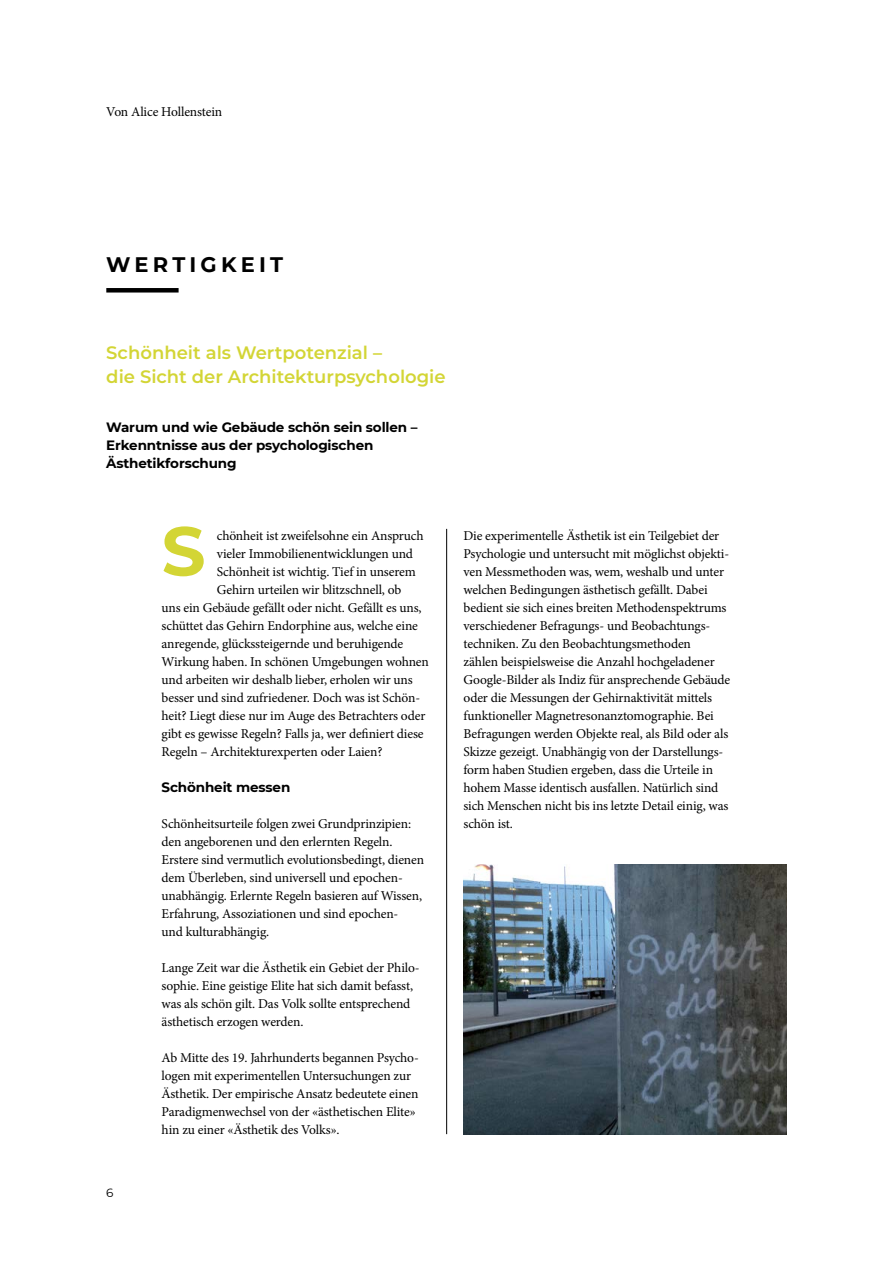
<style>
.page{position:relative;width:893px;height:1263px;background:#fff}
.page>*{position:absolute;margin:0;border:0;box-sizing:border-box;transform-origin:0 0}
.t1{font:700 69px "Montserrat";color:#d3d535}
.t2{font:700 21px "Montserrat";letter-spacing:.2em;color:#000}
.t3{font:600 18px/24px "Montserrat";color:#d3d535}
.t4{font:13.5px/18px "Minion Pro";letter-spacing:-.01em;color:#000}
.t5{font:700 13.5px/18px "Montserrat";letter-spacing:-.01em;color:#000}
.t6{font:12px "Montserrat";color:#000}
</style>
<div class="page">
<hr style="left:446px;top:529px;width:1px;height:605px;background:#000">
<img style="left:463px;top:864px;width:324px;height:270px">
<div style="left:106px;top:288px;width:73px;height:5px;background:#000"></div>
<p class="t4" style="left:106px;top:103px;width:117px">Von Alice Hollenstein</p>
<h2 class="t2" style="left:106px;top:250px;width:178px">WERTIGKEIT</h2>
<h3 class="t3" style="left:106px;top:340px;width:341px">Schönheit als Wertpotenzial –<br>die Sicht der Architekturpsychologie</h3>
<p class="t5" style="left:106px;top:418px;width:313px">Warum und wie Gebäude schön sein sollen –<br>Erkenntnisse aus der psychologischen<br>Ästhetikforschung</p>
<p class="t6" style="left:106px;top:1184px;width:9px">6</p>
<h1 class="t1" style="left:162px;top:501px;width:46px">S</h1>
<p class="t4" style="left:217px;top:527px;width:208px">chönheit ist zweifelsohne ein Anspruch</p>
<p class="t4" style="left:217px;top:545px;width:198px">vieler Immobilienentwicklungen und</p>
<p class="t4" style="left:217px;top:563px;width:200px">Schönheit ist wichtig. Tief in unserem</p>
<p class="t4" style="left:217px;top:581px;width:186px">Gehirn urteilen wir blitzschnell, ob</p>
<p class="t4" style="left:162px;top:599px;width:261px">uns ein Gebäude gefällt oder nicht. Gefällt es uns,</p>
<p class="t4" style="left:162px;top:617px;width:258px">schüttet das Gehirn Endorphine aus, welche eine</p>
<p class="t4" style="left:162px;top:635px;width:243px">anregende, glückssteigernde und beruhigende</p>
<p class="t4" style="left:162px;top:653px;width:269px">Wirkung haben. In schönen Umgebungen wohnen</p>
<p class="t4" style="left:162px;top:671px;width:253px">und arbeiten wir deshalb lieber, erholen wir uns</p>
<p class="t4" style="left:162px;top:689px;width:260px">besser und sind zufriedener. Doch was ist Schön-</p>
<p class="t4" style="left:162px;top:707px;width:265px">heit? Liegt diese nur im Auge des Betrachters oder</p>
<p class="t4" style="left:162px;top:725px;width:264px">gibt es gewisse Regeln? Falls ja, wer definiert diese</p>
<p class="t4" style="left:162px;top:743px;width:222px">Regeln – Architekturexperten oder Laien?</p>
<p class="t5" style="left:162px;top:777px;width:130px">Schönheit messen</p>
<p class="t4" style="left:162px;top:815px;width:264px">Schönheitsurteile folgen zwei Grundprinzipien: den angeborenen und den erlernten Regeln.<br>Erstere sind vermutlich evolutionsbedingt, dienen dem Überleben, sind universell und epochen&shy;unabhängig. Erlernte Regeln basieren auf Wissen, Erfahrung, Assoziationen und sind epochen-<br>und kulturabhängig.</p>
<p class="t4" style="left:162px;top:959px;width:260px">Lange Zeit war die Ästhetik ein Gebiet der Philo&shy;sophie. Eine geistige Elite hat sich damit befasst, was als schön gilt. Das Volk sollte entsprechend ästhetisch erzogen werden.</p>
<p class="t4" style="left:162px;top:1049px;width:259px">Ab Mitte des 19. Jahrhunderts begannen Psycho&shy;logen mit experimentellen Untersuchungen zur Ästhetik. Der empirische Ansatz bedeutete einen Paradigmenwechsel von der «ästhetischen Elite» hin zu einer «Ästhetik des Volks».</p>
<p class="t4" style="left:463px;top:527px;width:268px">Die experimentelle Ästhetik ist ein Teilgebiet der Psychologie und untersucht mit möglichst objekti&shy;ven Messmethoden was, wem, weshalb und unter welchen Bedingungen ästhetisch gefällt. Dabei bedient sie sich eines breiten Methodenspektrums verschiedener Befragungs- und Beobachtungs&shy;techniken. Zu den Beobachtungsmethoden<br>zählen beispielsweise die Anzahl hochgeladener Google-Bilder als Indiz für ansprechende Gebäude oder die Messungen der Gehirnaktivität mittels funktioneller Magnetresonanztomographie. Bei Befragungen werden Objekte real, als Bild oder als Skizze gezeigt. Unabhängig von der Darstellungs&shy;form haben Studien ergeben, dass die Urteile in hohem Masse identisch ausfallen. Natürlich sind sich Menschen nicht bis ins letzte Detail einig, was schön ist.</p>
</div>
